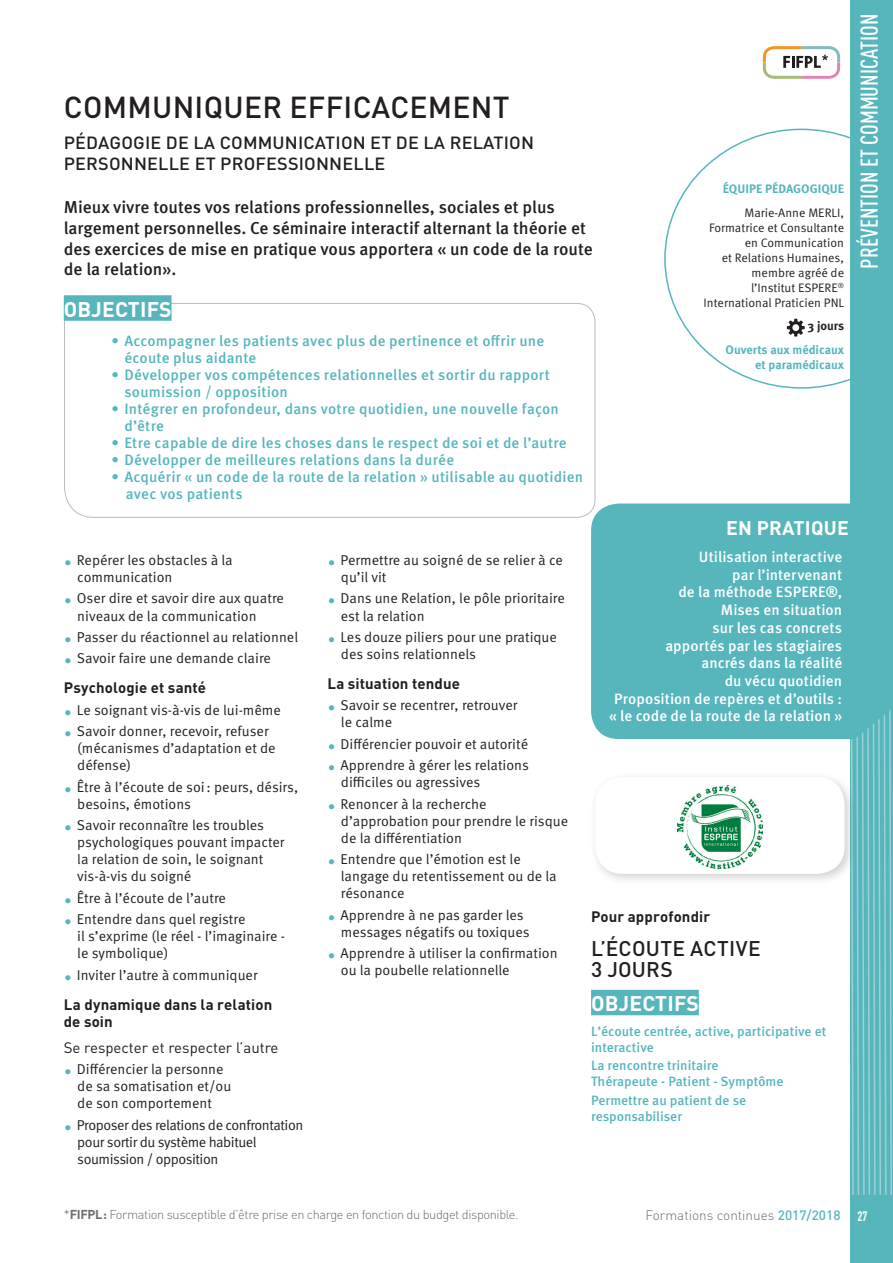
<style>
.page{position:relative;width:893px;height:1263px;background:#fff}
.page>*{position:absolute;margin:0;border:0;box-sizing:border-box;transform-origin:0 0}
.titre{font:500 30px "DIN Pro";letter-spacing:.01em;color:#231f20}
.t1{font:24px "DIN Cond Medium Alternate";color:#fff}
.objectifbleu{font:700 21px "DIN Pro";letter-spacing:.01em;color:#fff}
.titre-2{font:500 21px "DIN Pro";letter-spacing:.015em;color:#231f20}
.enpratiqueblac{font:700 19.5px "DIN Pro";letter-spacing:.01em;color:#fff}
.titre-3{font:500 17.4px "DIN Pro";letter-spacing:.01em;color:#231f20}
.chapeau{font:500 17.25px/20.7px "Meta Pro";color:#231f20}
.t2{font:500 15px/17.1px "Meta Pro";letter-spacing:.015em;color:#57b6bc}
.enpratiquetextegauch{font:500 15px "Meta Pro";letter-spacing:.005em;color:#fff}
.titres_colonnes{font:700 15px/17.2px "DIN Pro";letter-spacing:.01em;color:#231f20}
.titres_colonnes-2{font:15px "DIN Pro";color:#231f20}
.t3{font:14.25px/17.1px "Meta Pro";color:#231f20}
.t4{font:14.25px/17.1px "Meta Pro";letter-spacing:-.03em;color:#231f20}
.colonnessspuces{font:500 13.5px/16.2px "Meta Pro";color:#57b6bc}
.t5{font:300 13.5px "DIN Pro";color:#6c6d70}
.t6{font:700 13.5px "DIN Condensed";color:#fff}
.t7{font:300 12.75px "DIN Pro";letter-spacing:-.03em;color:#6c6d70}
.équipe{font:12.3px/15px "Meta Pro";color:#231f20;text-align:right}
.équipe-2{font:700 12.3px/15px "Meta Pro";color:#57b6bc;text-align:right}
.équipe-3{font:700 12.3px "Meta Pro";letter-spacing:-.005em;color:#231f20}
.s1{font-family:"DIN Pro";font-size:15.75px;color:#57b6bc}
.s2{font-size:13.95px}
.s3{font-weight:700}
.s4{font-weight:500;color:#57b6bc}
</style>
<div class="page">
<div style="left:850px;top:0;width:43px;height:1263px;background:#57b6bc"></div>
<div style="left:591px;top:990px;width:108px;height:25px;background:#57b6bc"></div>
<svg style="left:64px;top:303px;width:532px;height:215px"></svg>
<div style="left:64px;top:295px;width:108px;height:26px;background:#57b6bc"></div>
<svg style="left:664px;top:128px;width:186px;height:261px"></svg>
<svg style="left:851px;top:739px;width:41px;height:456px"></svg>
<svg style="left:787px;top:319px;width:18px;height:18px"></svg>
<div style="left:591px;top:503px;width:300px;height:236px;background:#57b6bc"></div>
<div style="left:590px;top:772px;width:266px;height:114px;background:#231f20;opacity:.2"></div>
<div style="left:595px;top:777px;width:250px;height:97px;background:#fff;border-radius:27px"></div>
<img style="left:677px;top:785px;width:85px;height:83px">
<svg style="left:763px;top:46px;width:77px;height:33px"></svg>
<p class="titre" style="left:64px;top:86px;width:447px">COMMUNIQUER EFFICACEMENT</p>
<p class="titre-3" style="left:64px;top:131px;width:472px">PÉDAGOGIE DE LA COMMUNICATION ET DE LA RELATION</p>
<p class="titre-3" style="left:64px;top:152px;width:323px">PERSONNELLE ET PROFESSIONNELLE</p>
<p class="chapeau" style="left:64px;top:197px;width:531px">Mieux vivre toutes vos relations professionnelles, sociales et plus largement personnelles. Ce séminaire interactif alternant la théorie et des exercices de mise en pratique vous apportera « un code de la route de la relation».</p>
<p class="objectifbleu" style="left:64px;top:295px;width:109px">OBJECTIFS</p>
<p class="t2" style="left:124px;top:332px;width:421px;text-indent:-13px">• Accompagner les patients avec plus de pertinence et offrir une écoute plus aidante</p>
<p class="t2" style="left:124px;top:366px;width:427px;text-indent:-13px">• Développer vos compétences relationnelles et sortir du rapport soumission / opposition</p>
<p class="t2" style="left:124px;top:401px;width:436px;text-indent:-13px">• Intégrer en profondeur, dans votre quotidien, une nouvelle façon d’être</p>
<p class="t2" style="left:112px;top:435px;width:457px">• Etre capable de dire les choses dans le respect de soi et de l’autre</p>
<p class="t2" style="left:112px;top:452px;width:344px">• Développer de meilleures relations dans la durée</p>
<p class="t2" style="left:126px;top:469px;width:459px;text-indent:-14px">• Acquérir « un code de la route de la relation » utilisable au quotidien avec vos patients</p>
<p class="équipe-2" style="left:723px;top:182px;width:123px">ÉQUIPE PÉDAGOGIQUE</p>
<p class="équipe" style="left:704px;top:205px;width:142px">Marie-Anne MERLI,<br>Formatrice et Consultante en Communication<br>et Relations Humaines, membre agréé de<br>l’Institut ESPERE<sup>®<br></sup>International Praticien PNL</p>
<p class="équipe-3" style="left:807px;top:318px;width:38px">3 jours</p>
<p class="équipe-2" style="left:725px;top:342px;width:120px">Ouverts aux médicaux et paramédicaux</p>
<p class="t3" style="left:77px;top:552px;width:157px;text-indent:-14px"><span class="s1">•</span> Repérer les obstacles à la communication</p>
<p class="t3" style="left:77px;top:590px;width:208px;text-indent:-14px"><span class="s1">•</span> Oser dire et savoir dire aux quatre niveaux de la communication</p>
<p class="t3" style="left:64px;top:629px;width:236px"><span class="s1">•</span> Passer du réactionnel au relationnel</p>
<p class="t3" style="left:64px;top:650px;width:209px"><span class="s1">•</span> Savoir faire une demande claire</p>
<p class="titres_colonnes" style="left:64px;top:679px;width:144px">Psychologie et santé</p>
<p class="t3" style="left:64px;top:701px;width:219px"><span class="s1">•</span> Le soignant vis-à-vis de lui-même</p>
<p class="t3" style="left:77px;top:723px;width:200px;text-indent:-14px"><span class="s1">•</span> Savoir donner, recevoir, refuser (mécanismes d’adaptation et de défense)</p>
<p class="t3" style="left:77px;top:778px;width:222px;text-indent:-14px"><span class="s1">•</span> Être à l’écoute de soi: peurs, désirs, besoins, émotions</p>
<p class="t3" style="left:77px;top:817px;width:209px;text-indent:-14px"><span class="s1">•</span> Savoir reconnaître les troubles psychologiques pouvant impacter <span class="s2">l</span>a relation de soin, le soignant vis-à-vis du soigné</p>
<p class="t3" style="left:64px;top:889px;width:164px"><span class="s1">•</span> Être à l’écoute de l’autre</p>
<p class="t3" style="left:77px;top:911px;width:209px;text-indent:-14px"><span class="s1">•</span> Entendre dans quel registre<br>il s’exprime (le réel - l’imaginaire - le symbolique)</p>
<p class="t3" style="left:64px;top:966px;width:195px"><span class="s1">•</span> Inviter l’autre à communiquer</p>
<p class="titres_colonnes" style="left:64px;top:995px;width:210px">La dynamique dans la relation de soin</p>
<p class="titres_colonnes-2" style="left:64px;top:1037px;width:216px">Se respecter et respecter l’autre</p>
<p class="t3" style="left:77px;top:1061px;width:156px;text-indent:-14px"><span class="s1">•</span> Différencier la personne de sa somatisation et/ou de son comportement</p>
<p class="t4" style="left:77px;top:1116px;width:228px;text-indent:-14px"><span class="s1">•</span> Proposer des relations de confrontation pour sortir du système habituel soumission / opposition</p>
<p class="t3" style="left:341px;top:552px;width:223px;text-indent:-14px"><span class="s1">•</span> Permettre au soigné de se relier à ce qu’il vit</p>
<p class="t3" style="left:341px;top:590px;width:225px;text-indent:-14px"><span class="s1">•</span> Dans une Relation, le pôle prioritaire est la relation</p>
<p class="t3" style="left:341px;top:629px;width:217px;text-indent:-14px"><span class="s1">•</span> Les douze piliers pour une pratique des soins relationnels</p>
<p class="titres_colonnes" style="left:327px;top:674px;width:134px">La situation tendue</p>
<p class="t3" style="left:341px;top:697px;width:178px;text-indent:-14px"><span class="s1">•</span> Savoir se recentrer, retrouver le calme</p>
<p class="t3" style="left:327px;top:736px;width:202px"><span class="s1">•</span> Différencier pouvoir et autorité</p>
<p class="t3" style="left:341px;top:757px;width:189px;text-indent:-14px"><span class="s1">•</span> Apprendre à gérer les relations difficiles ou agressives</p>
<p class="t3" style="left:341px;top:795px;width:229px;text-indent:-14px"><span class="s1">•</span> Renoncer à la recherche d’approbation pour prendre le risque de la différentiation</p>
<p class="t3" style="left:341px;top:851px;width:217px;text-indent:-14px"><span class="s1">•</span> Entendre que l’émotion est le langage du retentissement ou de la résonance</p>
<p class="t3" style="left:341px;top:907px;width:190px;text-indent:-14px"><span class="s1">•</span> Apprendre à ne pas garder les messages négatifs ou toxiques</p>
<p class="t3" style="left:341px;top:945px;width:218px;text-indent:-14px"><span class="s1">•</span> Apprendre à utiliser la confirmation ou la poubelle relationnelle</p>
<p class="enpratiqueblac" style="left:726px;top:514px;width:124px">EN PRATIQUE</p>
<p class="enpratiquetextegauch" style="left:699px;top:547px;width:145px">Utilisation interactive</p>
<p class="enpratiquetextegauch" style="left:732px;top:565px;width:111px">par l’intervenant</p>
<p class="enpratiquetextegauch" style="left:678px;top:583px;width:165px">de la méthode ESPERE®,</p>
<p class="enpratiquetextegauch" style="left:721px;top:600px;width:123px">Mises en situation</p>
<p class="enpratiquetextegauch" style="left:712px;top:618px;width:131px">sur les cas concrets</p>
<p class="enpratiquetextegauch" style="left:665px;top:636px;width:178px">apportés par les stagiaires</p>
<p class="enpratiquetextegauch" style="left:701px;top:653px;width:142px">ancrés dans la réalité</p>
<p class="enpratiquetextegauch" style="left:725px;top:671px;width:119px">du vécu quotidien</p>
<p class="enpratiquetextegauch" style="left:614px;top:689px;width:229px">Proposition de repères et d’outils :</p>
<p class="enpratiquetextegauch" style="left:609px;top:707px;width:235px">« le code de la route de la relation »</p>
<p class="titres_colonnes" style="left:591px;top:907px;width:121px">Pour approfondir</p>
<p class="titre-2" style="left:591px;top:934px;width:171px">L’ÉCOUTE ACTIVE</p>
<p class="objectifbleu" style="left:591px;top:989px;width:109px">OBJECTIFS</p>
<p class="colonnessspuces" style="left:591px;top:1023px;width:237px">L’écoute centrée, active, participative et interactive</p>
<p class="colonnessspuces" style="left:591px;top:1058px;width:194px">La rencontre trinitaire<br>Thérapeute - Patient - Symptôme</p>
<p class="colonnessspuces" style="left:591px;top:1092px;width:157px">Permettre au patient de se responsabiliser</p>
<h2 class="t1" style="left:855px;top:269px;width:256px;rotate:-90deg">PRÉVENTION ET COMMUNICATION</h2>
<p class="t7" style="left:64px;top:1206px;width:456px">*<span class="s3">FIFPL:</span> Formation susceptible d’être prise en charge en fonction du budget disponible.</p>
<p class="t5" style="left:645px;top:1206px;width:197px">Formations continues <span class="s4">2017/2018</span></p>
<p class="t6" style="left:857px;top:1208px;width:12px">27</p>
</div>
